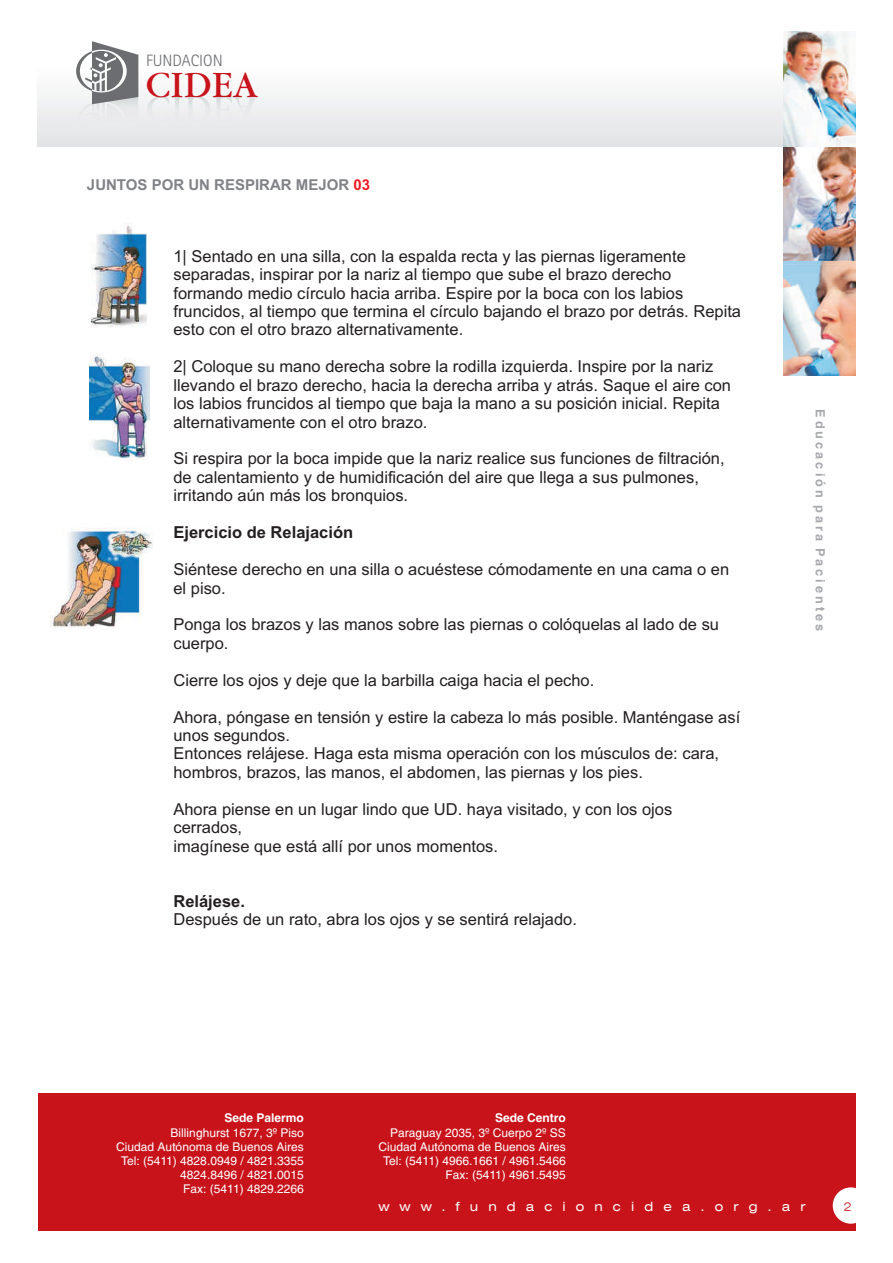
<style>
.page{position:relative;width:893px;height:1263px;background:#fff}
.page>*{position:absolute;margin:0;border:0;box-sizing:border-box;transform-origin:0 0}
.t1{font:36px "Garamond Itc T";color:#c8131b}
.t2{font:16.5px/18.5px "Arial";color:#231f20}
.t3{font:700 16.5px "Arial";color:#231f20}
.t4{font:300 16.5px "BB Rotis Sans Serif";color:#6c6d70}
.t5{font:700 15px "Arial";color:#808285}
.t6{font:expanded 12.75px "Swiss 721 BT";letter-spacing:.795em;color:#fff}
.t7{font:700 12.75px "Switzerland";letter-spacing:.24em;color:#a8a9ad}
.t8{font:12px/14.1px "Switzerland";color:#fff;text-align:right}
.t9{font:700 12px "Switzerland";color:#fff}
.t10{font:300 expanded 12px "Swiss 721 BT";color:#c8131b}
.s1{color:#ee1d23}
</style>
<div class="page">
<div style="left:38px;top:66px;width:817px;height:80px;background:linear-gradient(to bottom,#fefefe,#e2e3e5)"></div>
<img style="left:76px;top:94px;width:93px;height:29px">
<svg style="left:76px;top:41px;width:62px;height:63px"></svg>
<div style="left:38px;top:1093px;width:817px;height:138px;background:#c8131b"></div>
<div style="left:833px;top:1187px;width:36px;height:37px;background:#fff;border-radius:50%"></div>
<img style="left:784px;top:32px;width:71px;height:344px">
<img style="left:92px;top:222px;width:55px;height:105px">
<img style="left:89px;top:353px;width:60px;height:107px">
<img style="left:50px;top:528px;width:103px;height:100px">
<p class="t4" style="left:146px;top:53px;width:78px">FUNDACION</p>
<h1 class="t1" style="left:145px;top:64px;width:113px">CIDEA</h1>
<p class="t5" style="left:87px;top:179px;width:285px">JUNTOS POR UN RESPIRAR MEJOR <span class="s1">03</span></p>
<p class="t2" style="left:173px;top:248px;width:569px">1| Sentado en una silla, con la espalda recta y las piernas ligeramente separadas, inspirar por la nariz al tiempo que sube el brazo derecho formando medio círculo hacia arriba. Espire por la boca con los labios fruncidos, al tiempo que termina el círculo bajando el brazo por detrás. Repita esto con el otro brazo alternativamente.</p>
<p class="t2" style="left:173px;top:359px;width:559px">2| Coloque su mano derecha sobre la rodilla izquierda. Inspire por la nariz llevando el brazo derecho, hacia la derecha arriba y atrás. Saque el aire con los labios fruncidos al tiempo que baja la mano a su posición inicial. Repita alternativamente con el otro brazo.</p>
<p class="t2" style="left:173px;top:451px;width:553px">Si respira por la boca impide que la nariz realice sus funciones de filtración, de calentamiento y de humidificación del aire que llega a sus pulmones, irritando aún más los bronquios.</p>
<p class="t3" style="left:173px;top:526px;width:181px">Ejercicio de Relajación</p>
<p class="t2" style="left:173px;top:562px;width:557px">Siéntese derecho en una silla o acuéstese cómodamente en una cama o en el piso.</p>
<p class="t2" style="left:173px;top:617px;width:547px">Ponga los brazos y las manos sobre las piernas o colóquelas al lado de su cuerpo.</p>
<p class="t2" style="left:173px;top:672px;width:422px">Cierre los ojos y deje que la barbilla caiga hacia el pecho.</p>
<p class="t2" style="left:173px;top:709px;width:568px">Ahora, póngase en tensión y estire la cabeza lo más posible. Manténgase así unos segundos.<br>Entonces relájese. Haga esta misma operación con los músculos de: cara, hombros, brazos, las manos, el abdomen, las piernas y los pies.</p>
<p class="t2" style="left:173px;top:801px;width:500px">Ahora piense en un lugar lindo que UD. haya visitado, y con los ojos cerrados,<br>imagínese que está allí por unos momentos.</p>
<p class="t3" style="left:173px;top:895px;width:73px">Relájese.</p>
<p class="t2" style="left:173px;top:912px;width:405px">Después de un rato, abra los ojos y se sentirá relajado.</p>
<p class="t7" style="left:828px;top:409px;width:224px;rotate:90deg">Educación para Pacientes</p>
<p class="t9" style="left:224px;top:1111px;width:81px">Sede Palermo</p>
<p class="t8" style="left:116px;top:1127px;width:189px">Billinghurst 1677, 3º Piso<br>Ciudad Autónoma de Buenos Aires<br>Tel: (5411) 4828.0949 / 4821.3355<br>4824.8496 / 4821.0015<br>Fax: (5411) 4829.2266</p>
<p class="t9" style="left:495px;top:1111px;width:72px">Sede Centro</p>
<p class="t8" style="left:378px;top:1127px;width:189px">Paraguay 2035, 3º Cuerpo 2º SS<br>Ciudad Autónoma de Buenos Aires<br>Tel: (5411) 4966.1661 / 4961.5466<br>Fax: (5411) 4961.5495</p>
<p class="t6" style="left:378px;top:1201px;width:429px">www.fundacioncidea.org.ar</p>
<p class="t10" style="left:844px;top:1201px;width:9px">2</p>
</div>
